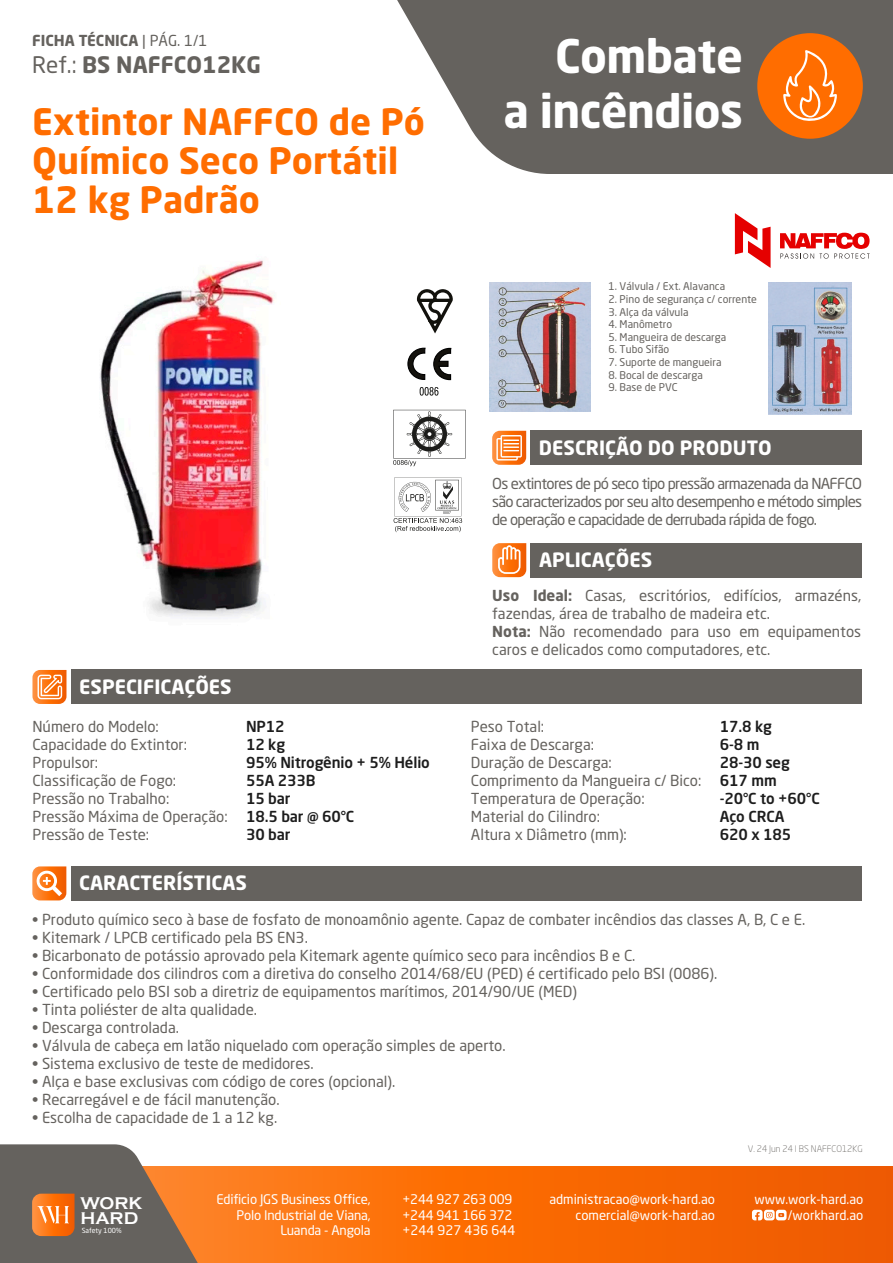
<style>
.page{position:relative;width:893px;height:1263px;background:#fff}
.page>*{position:absolute;margin:0;border:0;box-sizing:border-box;transform-origin:0 0}
.t1{font:700 45.75px/54.9px "Neo Sans Std";letter-spacing:-.015em;color:#fff;text-align:right}
.t2{font:700 35.85px/39px "Neo Sans Std";color:#ff6d00}
.t3{font:700 22.5px "Neo Sans Std";color:#65625e}
.t4{font:700 19.5px "Neo Sans Std";color:#fff}
.t5{font:700 17.4px/15.1px "Copperplate Gothic";color:#fff}
.t6{font:15px/18px "Neo Sans Std";color:#65625e}
.t7{font:500 15px/18px "Neo Sans Std";letter-spacing:-.01em;color:#1d1d1d}
.t8{font:700 15px "Neo Sans Std";color:#65625e}
.t9{font:13.05px/15.8px "Neo Sans Std";letter-spacing:-.015em;color:#fff;text-align:right}
.t10{font:10.5px "Neo Sans Std";color:#65625e}
.t11{font:300 9px "Neo Sans Std";color:#65625e}
.t12{font:6.9px "Neo Sans Std";color:#fff}
.s1{font-weight:400}
.s2{font-weight:700}
</style>
<div class="page">
<svg style="left:198px;top:1167px;width:695px;height:96px;background:#f86a08"></svg>
<svg style="left:397px;top:0;width:496px;height:174px;background:#777471"></svg>
<svg style="left:752px;top:1210px;width:35px;height:10px"></svg>
<div style="left:530px;top:431px;width:332px;height:34px;background:#65625e"></div>
<svg style="left:492px;top:431px;width:34px;height:34px"></svg>
<div style="left:71px;top:866px;width:791px;height:34px;background:#65625e"></div>
<svg style="left:32px;top:866px;width:34px;height:34px"></svg>
<div style="left:757px;top:33px;width:106px;height:106px;background:#ff6d00;border-radius:50%"></div>
<svg style="left:783px;top:50px;width:54px;height:71px"></svg>
<svg style="left:0;top:1144px;width:198px;height:119px;background:#8b715e"></svg>
<svg style="left:735px;top:213px;width:36px;height:55px"></svg>
<svg style="left:780px;top:233px;width:90px;height:26px"></svg>
<div style="left:71px;top:670px;width:791px;height:34px;background:#65625e"></div>
<svg style="left:32px;top:670px;width:34px;height:34px"></svg>
<img style="left:100px;top:260px;width:297px;height:357px">
<svg style="left:420px;top:387px;width:18px;height:9px"></svg>
<svg style="left:394px;top:477px;width:68px;height:55px"></svg>
<svg style="left:393px;top:410px;width:73px;height:56px"></svg>
<svg style="left:407px;top:348px;width:45px;height:33px"></svg>
<svg style="left:417px;top:289px;width:36px;height:44px"></svg>
<hr style="left:418px;top:299px;width:32px;height:3px;background:#12110c">
<img style="left:769px;top:282px;width:83px;height:133px">
<img style="left:490px;top:282px;width:101px;height:129px">
<div style="left:531px;top:543px;width:331px;height:34px;background:#65625e"></div>
<svg style="left:492px;top:543px;width:34px;height:34px"></svg>
<p class="t8" style="left:32px;top:31px;width:177px">FICHA TÉCNICA <span class="s1">| PÁG. 1/1</span></p>
<h3 class="t3" style="left:32px;top:50px;width:230px"><span class="s1">Ref.:</span> BS NAFFCO12KG</h3>
<h2 class="t2" style="left:32px;top:101px;width:394px">Extintor NAFFCO de Pó<br>Químico Seco Portátil<br>12 kg Padrão</h2>
<h3 class="t4" style="left:79px;top:674px;width:154px">ESPECIFICAÇÕES</h3>
<h1 class="t1" style="left:504px;top:27px;width:241px">Combate<br>a incêndios</h1>
<p class="t10" style="left:608px;top:280px;width:118px">1. Válvula / Ext. Alavanca</p>
<p class="t10" style="left:608px;top:293px;width:150px">2. Pino de segurança c/ corrente</p>
<p class="t10" style="left:608px;top:305px;width:82px">3. Alça da válvula</p>
<p class="t10" style="left:608px;top:318px;width:65px">4. Manômetro</p>
<p class="t10" style="left:608px;top:330px;width:119px">5. Mangueira de descarga</p>
<p class="t10" style="left:608px;top:343px;width:62px">6. Tubo Sifão</p>
<p class="t10" style="left:608px;top:356px;width:115px">7. Suporte de mangueira</p>
<p class="t10" style="left:608px;top:368px;width:96px">8. Bocal de descarga</p>
<p class="t10" style="left:608px;top:381px;width:71px">9. Base de PVC</p>
<h3 class="t4" style="left:539px;top:435px;width:234px">DESCRIÇÃO DO PRODUTO</h3>
<p class="t6" style="left:492px;top:474px;width:371px;text-align:justify">Os extintores de pó seco tipo pressão armazenada da NAFFCO são caracterizados por seu alto desempenho e método simples de operação e capacidade de derrubada rápida de fogo.</p>
<h3 class="t4" style="left:539px;top:547px;width:115px">APLICAÇÕES</h3>
<p class="t6" style="left:492px;top:586px;width:370px"><span class="s2">Uso Ideal:</span> Casas, escritórios, edifícios, armazéns, fazendas, área de trabalho de madeira etc.<br><span class="s2">Nota:</span> Não recomendado para uso em equipamentos caros e delicados como computadores, etc.</p>
<p class="t6" style="left:32px;top:718px;width:197px">Número do Modelo:<br>Capacidade do Extintor:<br>Propulsor:<br>Classificação de Fogo:<br>Pressão no Trabalho:<br>Pressão Máxima de Operação:<br>Pressão de Teste:</p>
<p class="t7" style="left:246px;top:717px;width:185px">NP12<br>12 kg<br>95% Nitrogênio + 5% Hélio<br>55A 233B<br>15 bar<br>18.5 bar @ 60°C<br>30 bar</p>
<p class="t6" style="left:471px;top:718px;width:232px">Peso Total:<br>Faixa de Descarga:<br>Duração de Descarga:<br>Comprimento da Mangueira c/ Bico:<br>Temperatura de Operação:<br>Material do Cilindro:<br>Altura x Diâmetro (mm):</p>
<p class="t7" style="left:720px;top:717px;width:101px">17.8 kg<br>6-8 m<br>28-30 seg<br>617 mm<br>-20°C to +60°C<br>Aço CRCA<br>620 x 185</p>
<h3 class="t4" style="left:79px;top:871px;width:169px">CARACTERÍSTICAS</h3>
<p class="t6" style="left:32px;top:910px;width:775px">• Produto químico seco à base de fosfato de monoamônio agente. Capaz de combater incêndios das classes A, B, C e E.</p>
<p class="t6" style="left:32px;top:928px;width:277px">• Kitemark / LPCB certificado pela BS EN3.</p>
<p class="t6" style="left:32px;top:946px;width:605px">• Bicarbonato de potássio aprovado pela Kitemark agente químico seco para incêndios B e C.</p>
<p class="t6" style="left:32px;top:964px;width:687px">• Conformidade dos cilindros com a diretiva do conselho 2014/68/EU (PED) é certificado pelo BSI (0086).</p>
<p class="t6" style="left:32px;top:982px;width:546px">• Certificado pelo BSI sob a diretriz de equipamentos marítimos, 2014/90/UE (MED)</p>
<p class="t6" style="left:32px;top:1000px;width:226px">• Tinta poliéster de alta qualidade.</p>
<p class="t6" style="left:32px;top:1018px;width:148px">• Descarga controlada.</p>
<p class="t6" style="left:32px;top:1036px;width:475px">• Válvula de cabeça em latão niquelado com operação simples de aperto.</p>
<p class="t6" style="left:32px;top:1054px;width:283px">• Sistema exclusivo de teste de medidores.</p>
<p class="t6" style="left:32px;top:1072px;width:365px">• Alça e base exclusivas com código de cores (opcional).</p>
<p class="t6" style="left:32px;top:1090px;width:249px">• Recarregável e de fácil manutenção.</p>
<p class="t6" style="left:32px;top:1108px;width:247px">• Escolha de capacidade de 1 a 12 kg.</p>
<p class="t5" style="left:80px;top:1196px;width:64px">WORK<br>HARD</p>
<p class="t12" style="left:82px;top:1227px;width:41px">Safety 100%</p>
<p class="t11" style="left:748px;top:1143px;width:116px">V. 24 Jun 24 I BS NAFFCO12KG</p>
<p class="t9" style="left:216px;top:1191px;width:156px">Edificio JGS Business Office,<br>Polo Industrial de Viana,<br>Luanda - Angola</p>
<p class="t9" style="left:549px;top:1191px;width:167px">administracao@work-hard.ao comercial@work-hard.ao</p>
<p class="t9" style="left:754px;top:1191px;width:110px">www.work-hard.ao /workhard.ao</p>
<p class="t9" style="left:403px;top:1191px;width:114px;text-align:left">+244 927 263 009 +244 941 166 372 +244 927 436 644</p>
</div>
